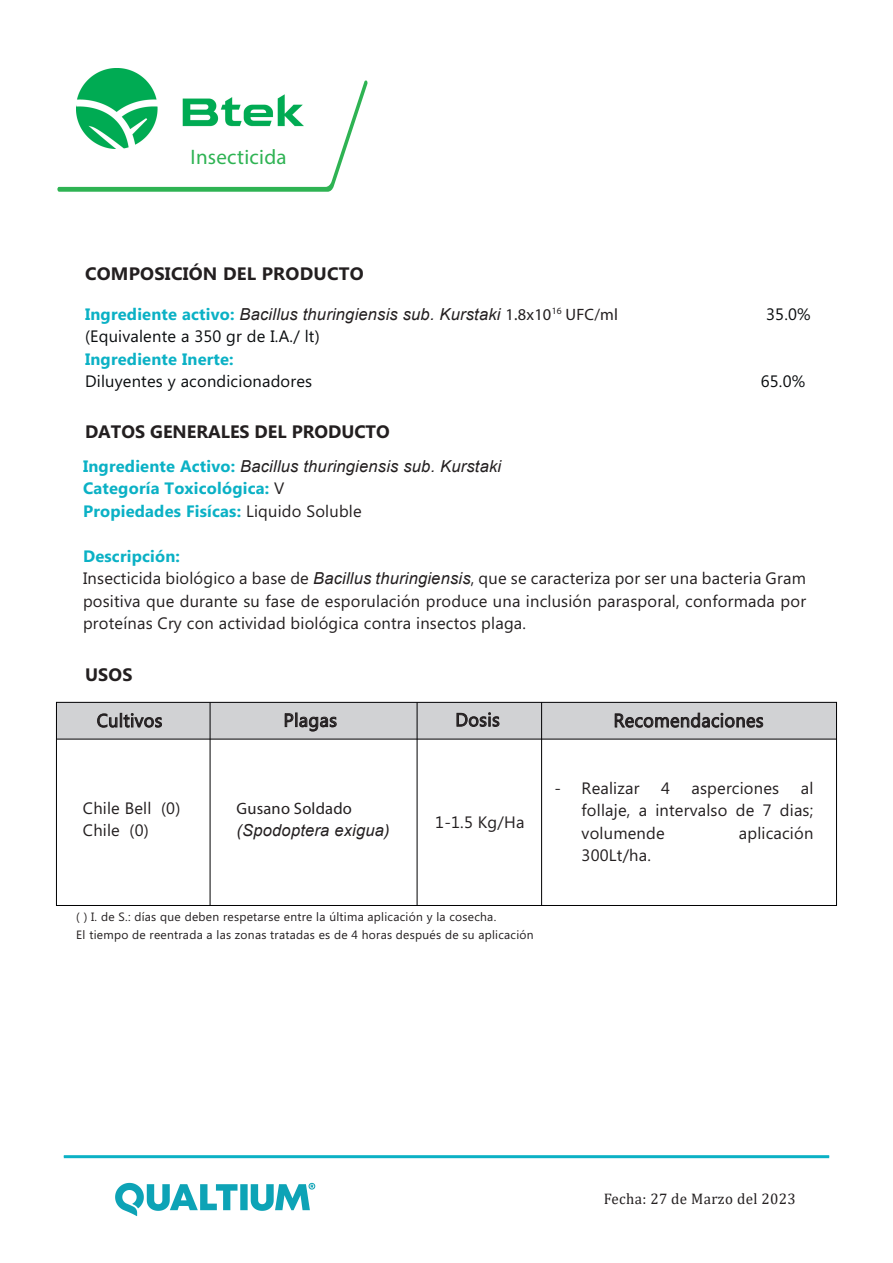
<style>
.page{position:relative;width:893px;height:1263px;background:#fff}
.page>*{position:absolute;margin:0;border:0;box-sizing:border-box;transform-origin:0 0}
.t1{font:21px "Myriad Pro";letter-spacing:.01em;color:#2eb353}
.t2{font:18.9px "Microsoft Phags Pa";letter-spacing:.02em;color:#231f20;scale:.96 1}
.t3{font:18.45px "Microsoft Phags Pa";letter-spacing:.02em;color:#231f20}
.t4{font:700 18px "Microsoft Phags Pa";letter-spacing:.01em;color:#231f20}
.t5{font:16.5px/22.5px "Microsoft Phags Pa";letter-spacing:.01em;color:#231f20}
.t6{font:italic 16.5px "Arial";letter-spacing:.01em;color:#231f20}
.t7{font:700 16.5px/22.5px "Microsoft Phags Pa";letter-spacing:.01em;color:#0bb1c5}
.t8{font:16.5px "Microsoft Phags Pa";letter-spacing:.01em;color:#0a0d0f}
.t9{font:16.5px "Myriad Pro";letter-spacing:.01em;color:#231f20}
.t10{font:15.3px "Cambria";letter-spacing:.02em;color:#231f20}
.t11{font:12px/17.9px "Microsoft Phags Pa";letter-spacing:.02em;color:#231f20}
.s1{font-family:"Microsoft Phags Pa";font-weight:700;font-style:normal;color:#0bb1c5}
.s2{font-family:"Myriad Pro";font-style:normal}
.s3{font-weight:400;color:#231f20}
.s4{font-weight:700;color:#0bb1c5}
.s5{font-family:"Arial";font-style:italic}
</style>
<div class="page">
<hr style="left:64px;top:1155px;width:765px;height:3px;background:#0bb1c5">
<img style="left:115px;top:1182px;width:201px;height:34px">
<svg style="left:57px;top:80px;width:311px;height:112px"></svg>
<img style="left:77px;top:68px;width:226px;height:81px">
<div style="left:56px;top:702px;width:780px;height:36px;background:#d1d2d4"></div>
<div style="left:56px;top:702px;width:781px;height:204px;border:1px solid #000002"></div>
<hr style="left:56px;top:739px;width:780px;height:1px;background:#000002">
<hr style="left:210px;top:703px;width:1px;height:203px;background:#000002">
<hr style="left:417px;top:702px;width:1px;height:203px;background:#000002">
<hr style="left:541px;top:702px;width:1px;height:203px;background:#000002">
<svg style="left:97px;top:713px;width:65px;height:15px"></svg>
<svg style="left:285px;top:713px;width:52px;height:18px"></svg>
<svg style="left:457px;top:712px;width:42px;height:15px"></svg>
<svg style="left:615px;top:713px;width:148px;height:15px"></svg>
<p class="t1" style="left:191px;top:144px;width:98px">Insecticida</p>
<p class="t4" style="left:85px;top:261px;width:280px">COMPOSICIÓN DEL PRODUCTO</p>
<p class="t6" style="left:85px;top:303px;width:534px"><span class="s1">Ingrediente activo:</span> Bacillus thuringiensis sub. Kurstaki <span class="s2">1.8x10</span><sup>16</sup> <span class="s2">UFC/ml</span></p>
<p class="t8" style="left:766px;top:303px;width:46px">35.0%</p>
<p class="t8" style="left:85px;top:325px;width:236px">(Equivalente a 350 gr de I.A./ lt)</p>
<p class="t7" style="left:85px;top:347px;width:150px">Ingrediente Inerte:</p>
<p class="t8" style="left:85px;top:370px;width:229px">Diluyentes y acondicionadores</p>
<p class="t8" style="left:761px;top:370px;width:46px">65.0%</p>
<p class="t4" style="left:85px;top:419px;width:306px">DATOS GENERALES DEL PRODUCTO</p>
<p class="t6" style="left:83px;top:455px;width:420px"><span class="s1">Ingrediente Activo:</span> Bacillus thuringiensis sub. Kurstaki</p>
<p class="t7" style="left:83px;top:476px;width:280px">Categoría Toxicológica: <span class="s3">V<br></span>Propiedades Fisícas: <span class="s3">Liquido Soluble</span></p>
<p class="t5" style="left:83px;top:544px;width:724px"><span class="s4">Descripción:<br></span>Insecticida biológico a base de <span class="s5">Bacillus thuringiensis</span>, que se caracteriza por ser una bacteria Gram positiva que durante su fase de esporulación produce una inclusión parasporal, conformada por proteínas Cry con actividad biológica contra insectos plaga.</p>
<p class="t4" style="left:85px;top:662px;width:49px">USOS</p>
<p class="t3" style="left:97px;top:708px;width:67px">Cultivos</p>
<p class="t3" style="left:284px;top:707px;width:55px">Plagas</p>
<p class="t3" style="left:455px;top:707px;width:46px">Dosis</p>
<p class="t2" style="left:614px;top:707px;width:158px">Recomendaciones</p>
<p class="t5" style="left:83px;top:796px;width:99px">Chile Bell (0)<br>Chile (0)</p>
<p class="t9" style="left:237px;top:798px;width:117px">Gusano Soldado</p>
<p class="t6" style="left:237px;top:820px;width:155px">(Spodoptera exigua)</p>
<p class="t5" style="left:435px;top:810px;width:91px">1-1.5 Kg/Ha</p>
<p class="t11" style="left:76px;top:907px;width:459px">( ) I. de S.: días que deben respetarse entre la última aplicación y la cosecha.<br>El tiempo de reentrada a las zonas tratadas es de 4 horas después de su aplicación</p>
<p class="t5" style="left:555px;top:776px;width:86px">- Realizar</p>
<p class="t5" style="left:661px;top:776px;width:10px">4</p>
<p class="t5" style="left:691px;top:776px;width:89px">asperciones</p>
<p class="t5" style="left:582px;top:776px;width:233px;text-align:justify;text-indent:219px">al follaje, a intervalso de 7 dias; volumende</p>
<p class="t5" style="left:739px;top:821px;width:76px">aplicación</p>
<p class="t5" style="left:582px;top:843px;width:71px">300Lt/ha.</p>
<p class="t10" style="left:604px;top:1189px;width:193px">Fecha: 27 de Marzo del 2023</p>
</div>
